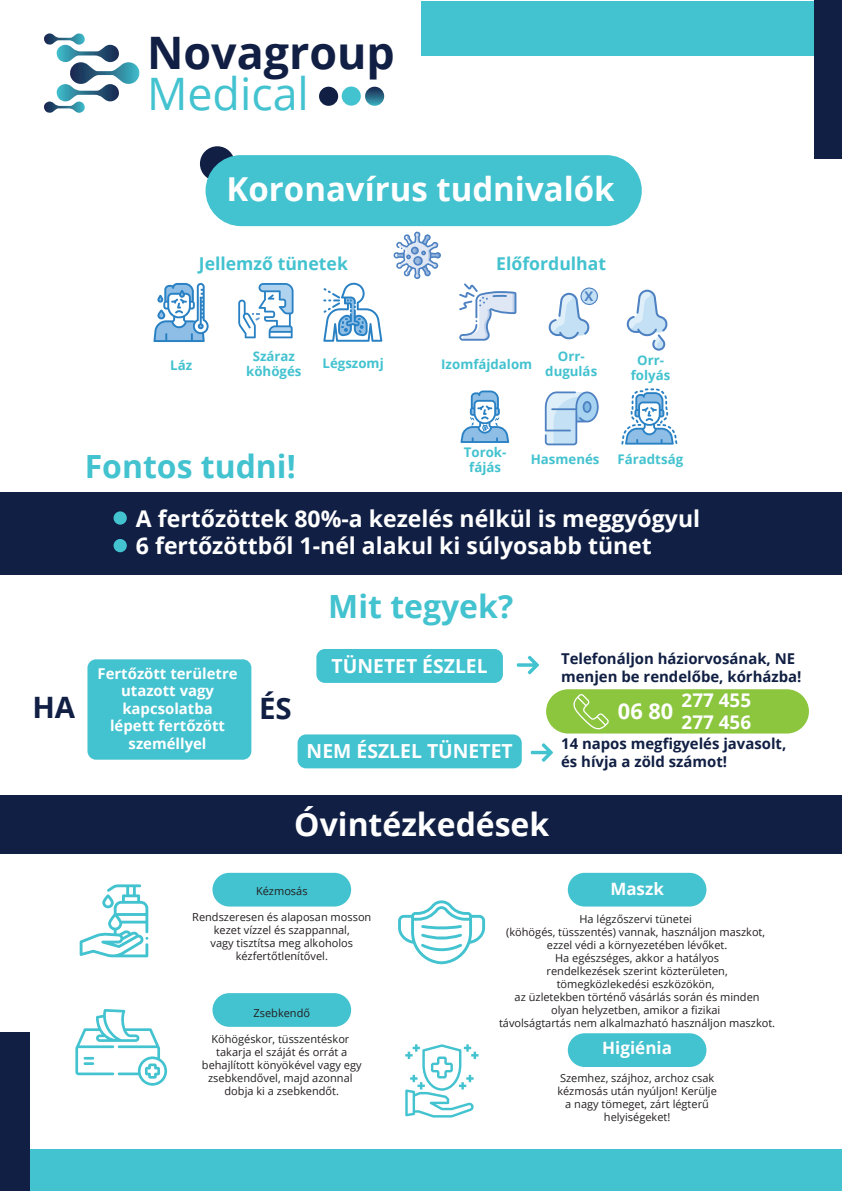
<style>
.page{position:relative;width:842px;height:1191px;background:#fff}
.page>*{position:absolute;margin:0;border:0;box-sizing:border-box;transform-origin:0 0}
.t1{font:700 44.8px "Open Sans";color:#101f43}
.t2{font:44.8px "Open Sans";color:#43c2cf}
.t3{font:700 33px "Open Sans";color:#fff}
.t4{font:700 31.9px "Open Sans";color:#43c2cf}
.t5{font:700 31.9px "Open Sans";color:#fff}
.t6{font:700 29.5px "Open Sans";color:#101f43}
.t7{font:700 23px/26.9px "Open Sans";color:#fff}
.t8{font:700 21.8px "Open Sans";color:#fff}
.t9{font:700 19.4px "Open Sans";color:#fff}
.t10{font:700 18.9px/22.1px "Open Sans";color:#fff}
.t11{font:700 17.6px "Open Sans";color:#43c2cf}
.t12{font:700 17px "Open Sans";color:#fff}
.t13{font:700 14.9px/17.4px "Open Sans";color:#101f43}
.t14{font:700 14.9px/17.4px "Open Sans";color:#fff;text-align:center}
.t15{font:700 13.3px/14.8px "Open Sans";color:#43c2cf;text-align:center}
.t16{font:700 13.3px "Open Sans";color:#4d81c2}
.t17{font:11px/13px "Open Sans";color:#231f20;text-align:center}
</style>
<div class="page">
<div style="left:212px;top:993px;width:139px;height:33px;background:#43c2cf;border-radius:17px"></div>
<div style="left:212px;top:873px;width:139px;height:33px;background:#43c2cf;border-radius:17px"></div>
<div style="left:568px;top:873px;width:138px;height:33px;background:#43c2cf;border-radius:17px"></div>
<div style="left:568px;top:1033px;width:138px;height:34px;background:#43c2cf;border-radius:17px"></div>
<div style="left:0;top:795px;width:842px;height:58px;background:#101f43"></div>
<div style="left:6px;top:1149px;width:835px;height:41px;background:#43c2cf"></div>
<div style="left:200px;top:146px;width:35px;height:35px;background:#101f43;border-radius:50%"></div>
<div style="left:0;top:1032px;width:29px;height:159px;background:#101f43"></div>
<svg style="left:44px;top:33px;width:96px;height:80px"></svg>
<svg style="left:365px;top:87px;width:19px;height:19px"></svg>
<div style="left:319px;top:87px;width:19px;height:19px;background:#101f43;border-radius:50%"></div>
<div style="left:342px;top:86px;width:19px;height:20px;background:#43c2cf;border-radius:50%"></div>
<div style="left:206px;top:155px;width:436px;height:71px;background:#43c2cf;border-radius:35px"></div>
<div style="left:421px;top:1px;width:421px;height:55px;background:#43c2cf"></div>
<div style="left:814px;top:0;width:28px;height:159px;background:#101f43"></div>
<svg style="left:393px;top:232px;width:48px;height:47px"></svg>
<svg style="left:153px;top:283px;width:56px;height:59px"></svg>
<svg style="left:238px;top:283px;width:56px;height:55px"></svg>
<svg style="left:323px;top:282px;width:59px;height:60px"></svg>
<svg style="left:459px;top:283px;width:57px;height:58px"></svg>
<svg style="left:627px;top:290px;width:41px;height:61px"></svg>
<svg style="left:548px;top:287px;width:50px;height:53px"></svg>
<svg style="left:545px;top:391px;width:54px;height:54px"></svg>
<svg style="left:621px;top:388px;width:56px;height:56px"></svg>
<svg style="left:460px;top:390px;width:49px;height:53px"></svg>
<div style="left:0;top:492px;width:842px;height:83px;background:#101f43"></div>
<div style="left:114px;top:511px;width:13px;height:13px;background:#43c2cf;border-radius:50%"></div>
<div style="left:114px;top:539px;width:13px;height:13px;background:#43c2cf;border-radius:50%"></div>
<div style="left:87px;top:659px;width:164px;height:100px;background:#43c2cf;border-radius:9px"></div>
<div style="left:316px;top:649px;width:187px;height:34px;background:#43c2cf;border-radius:9px"></div>
<div style="left:298px;top:734px;width:224px;height:34px;background:#43c2cf;border-radius:9px"></div>
<svg style="left:531px;top:743px;width:22px;height:18px"></svg>
<svg style="left:517px;top:656px;width:22px;height:18px"></svg>
<div style="left:546px;top:689px;width:263px;height:44px;background:#8bc63e;border-radius:22px"></div>
<svg style="left:573px;top:694px;width:36px;height:35px"></svg>
<svg style="left:80px;top:884px;width:68px;height:73px"></svg>
<svg style="left:75px;top:1009px;width:92px;height:76px"></svg>
<svg style="left:405px;top:1044px;width:73px;height:73px"></svg>
<svg style="left:398px;top:900px;width:87px;height:64px"></svg>
<h1 class="t1" style="left:147px;top:22px;width:249px">Novagroup</h1>
<h1 class="t2" style="left:147px;top:63px;width:163px">Medical</h1>
<h2 class="t3" style="left:227px;top:166px;width:389px">Koronavírus tudnivalók</h2>
<h3 class="t11" style="left:199px;top:251px;width:151px">Jellemző tünetek</h3>
<p class="t15" style="left:170px;top:357px;width:23px">Láz</p>
<p class="t15" style="left:246px;top:349px;width:57px">Száraz köhögés</p>
<p class="t15" style="left:323px;top:356px;width:63px">Légszomj</p>
<h3 class="t4" style="left:85px;top:443px;width:213px">Fontos tudni!</h3>
<h3 class="t11" style="left:496px;top:251px;width:111px">Előfordulhat</h3>
<p class="t16" style="left:584px;top:287px;width:10px">X</p>
<p class="t15" style="left:441px;top:356px;width:92px">Izomfájdalom</p>
<p class="t15" style="left:545px;top:349px;width:53px">Orr&shy;dugulás</p>
<p class="t15" style="left:631px;top:353px;width:41px">Orr&shy;folyás</p>
<p class="t15" style="left:464px;top:445px;width:44px">Torok&shy;fájás</p>
<p class="t15" style="left:531px;top:451px;width:70px">Hasmenés</p>
<p class="t15" style="left:618px;top:451px;width:67px">Fáradtság</p>
<h3 class="t7" style="left:136px;top:504px;width:566px">A fertőzöttek 80%-a kezelés nélkül is meggyógyul<br>6 fertőzöttből 1-nél alakul ki súlyosabb tünet</h3>
<h3 class="t14" style="left:98px;top:664px;width:142px">Fertőzött területre utazott vagy kapcsolatba<br>lépett fertőzött személlyel</h3>
<h3 class="t6" style="left:32px;top:686px;width:44px">HA</h3>
<h3 class="t6" style="left:259px;top:687px;width:34px">ÉS</h3>
<h3 class="t4" style="left:328px;top:584px;width:186px">Mit tegyek?</h3>
<h3 class="t9" style="left:332px;top:652px;width:158px">TÜNETET ÉSZLEL</h3>
<h3 class="t9" style="left:307px;top:737px;width:208px">NEM ÉSZLEL TÜNETET</h3>
<h3 class="t13" style="left:561px;top:649px;width:242px">Telefonáljon háziorvosának, NE menjen be rendelőbe, kórházba!</h3>
<h3 class="t8" style="left:618px;top:695px;width:57px">06 80</h3>
<h3 class="t10" style="left:682px;top:688px;width:71px">277 455<br>277 456</h3>
<h3 class="t13" style="left:561px;top:735px;width:227px">14 napos megfigyelés javasolt, és hívja a zöld számot!</h3>
<h3 class="t5" style="left:294px;top:802px;width:257px">Óvintézkedések</h3>
<h3 class="t12" style="left:610px;top:877px;width:55px">Maszk</h3>
<p class="t17" style="left:499px;top:912px;width:278px">Ha légzőszervi tünetei<br>(köhögés, tüsszentés) vannak, használjon maszkot, ezzel védi a környezetében lévőket.<br>Ha egészséges, akkor a hatályos<br>rendelkezések szerint közterületen, tömegközlekedési eszközökön,<br>az üzletekben történő vásárlás során és minden<br>olyan helyzetben, amikor a fizikai<br>távolságtartás nem alkalmazható használjon maszkot.</p>
<p class="t17" style="left:256px;top:884px;width:53px">Kézmosás</p>
<p class="t17" style="left:192px;top:910px;width:181px">Rendszeresen és alaposan mosson kezet vízzel és szappannal,<br>vagy tisztítsa meg alkoholos kézfertőtlenítővel.</p>
<p class="t17" style="left:254px;top:1006px;width:58px">Zsebkendő</p>
<p class="t17" style="left:202px;top:1032px;width:161px">Köhögéskor, tüsszentéskor takarja el száját és orrát a behajlított könyökével vagy egy zsebkendővel, majd azonnal dobja ki a zsebkendőt.</p>
<h3 class="t12" style="left:602px;top:1035px;width:71px">Higiénia</h3>
<p class="t17" style="left:557px;top:1070px;width:161px">Szemhez, szájhoz, archoz csak kézmosás után nyúljon! Kerülje a nagy tömeget, zárt légterű helyiségeket!</p>
</div>
